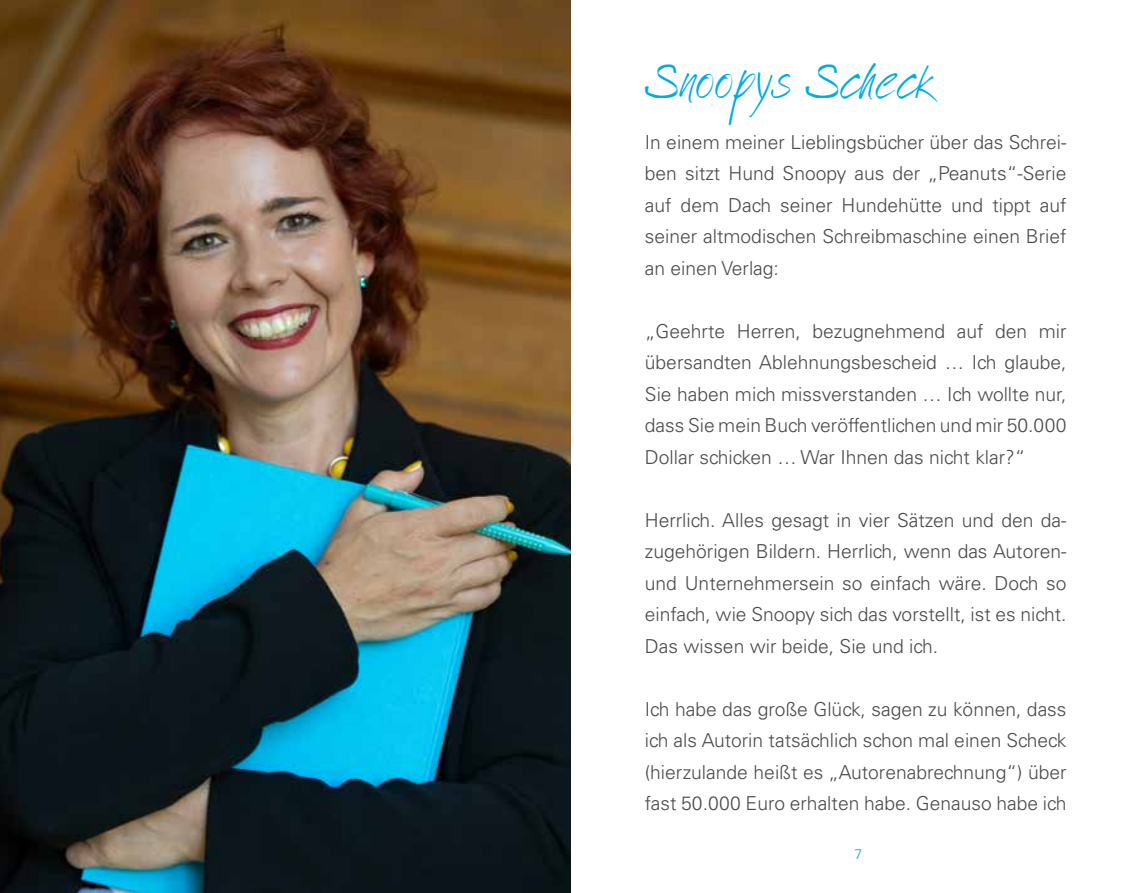
<style>
.page{position:relative;width:1141px;height:893px;background:#fff}
.page>*{position:absolute;margin:0;border:0;box-sizing:border-box;transform-origin:0 0}
.t1{font:49.88px "Challenger Pro";color:#00ace2;scale:.67 1}
.t2{font:300 19.25px/31.5px "Univers";color:#4a4a49;text-align:justify}
.t3{font:300 14px "Univers";color:#00ace2}
</style>
<div class="page">
<img style="left:0;top:0;width:570px;height:893px">
<h1 class="t1" style="left:645px;top:52px;width:437px">Snoopys Scheck</h1>
<p class="t2" style="left:645px;top:126px;width:423px">In einem meiner Lieblingsbücher über das Schrei&shy;ben sitzt Hund Snoopy aus der „Peanuts“-Serie auf dem Dach seiner Hundehütte und tippt auf seiner altmodischen Schreibmaschine einen Brief an einen Verlag:</p>
<p class="t2" style="left:645px;top:315px;width:423px">„Geehrte Herren, bezugnehmend auf den mir übersandten Ablehnungsbescheid … Ich glaube, Sie haben mich missverstanden … Ich wollte nur, dass Sie mein Buch veröffentlichen und mir 50.000<br>Dollar schicken … War Ihnen das nicht klar?“</p>
<p class="t2" style="left:645px;top:504px;width:423px">Herrlich. Alles gesagt in vier Sätzen und den da&shy;zugehörigen Bildern. Herrlich, wenn das Autoren&shy;und Unternehmersein so einfach wäre. Doch so einfach, wie Snoopy sich das vorstellt, ist es nicht.<br>Das wissen wir beide, Sie und ich.</p>
<p class="t2" style="left:645px;top:693px;width:423px">Ich habe das große Glück, sagen zu können, dass ich als Autorin tatsächlich schon mal einen Scheck (hierzulande heißt es „Autorenabrechnung“) über fast 50.000 Euro erhalten habe. Genauso habe ich</p>
<p class="t3" style="left:854px;top:846px;width:9px">7</p>
</div>
